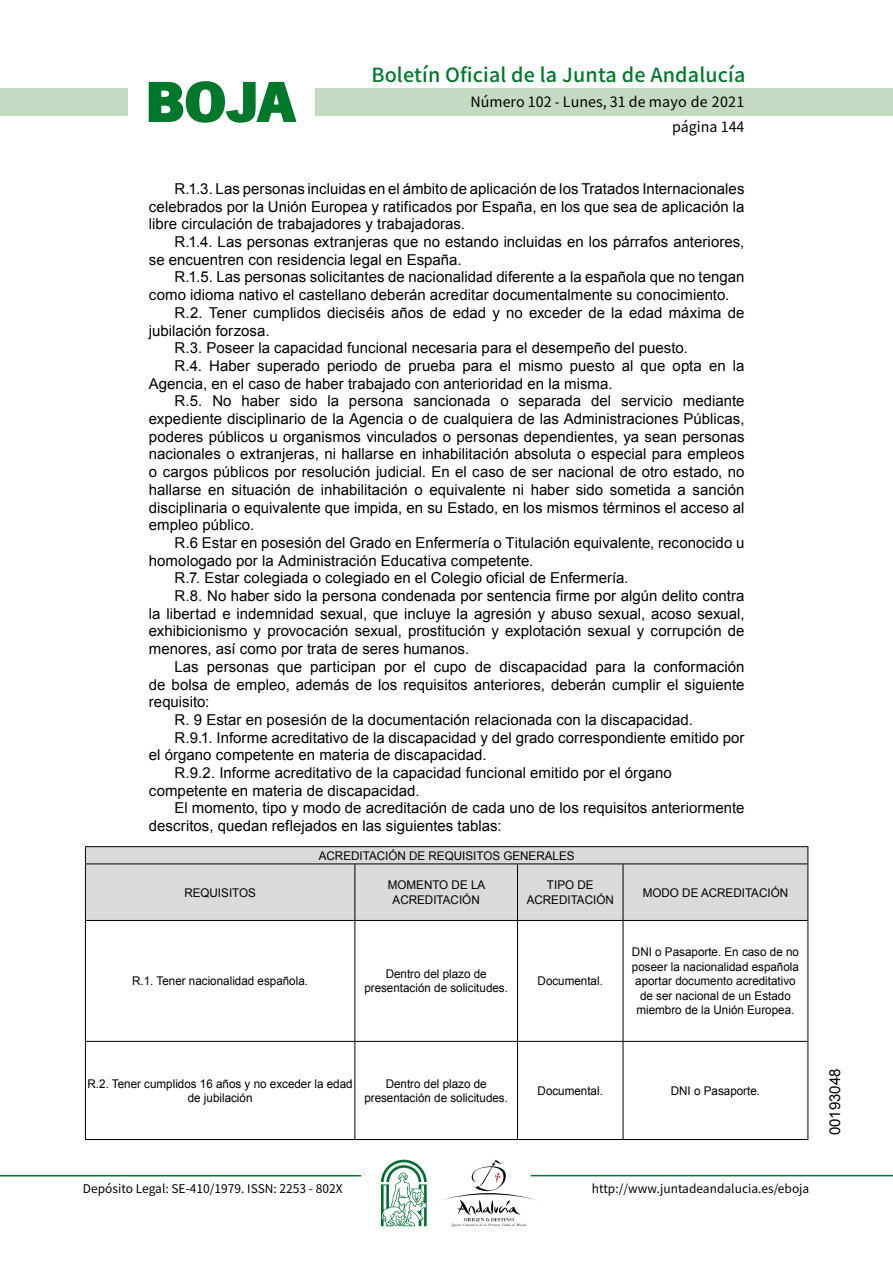
<style>
.page{position:relative;width:893px;height:1263px;background:#fff}
.page>*{position:absolute;margin:0;border:0;box-sizing:border-box;transform-origin:0 0}
.t1{font:700 57.75px "News Got T";color:#00782c;scale:1.14 1}
.t2{font:500 19.5px "Noto Sans HK";letter-spacing:.01em;color:#00782c}
.t3{font:15px/17.7px "Arial";color:#000}
.t4{font:14.25px/24.5px "Noto Sans HK";color:#000;text-align:right}
.t5{font:12px/14.4px "Arial";color:#000;text-align:center}
.t6{font:12px "Noto Sans HK";color:#000}
</style>
<div class="page">
<div style="left:315px;top:88px;width:577px;height:28px;background:#c5dac3"></div>
<div style="left:0;top:88px;width:128px;height:28px;background:#c5dac3"></div>
<hr style="left:0;top:1175px;width:361px;height:2px;background:#00782c">
<hr style="left:531px;top:1175px;width:361px;height:1px;background:#00782c">
<svg style="left:148px;top:81px;width:149px;height:42px"></svg>
<svg style="left:442px;top:1160px;width:100px;height:67px"></svg>
<svg style="left:381px;top:1160px;width:45px;height:66px"></svg>
<div style="left:86px;top:847px;width:721px;height:73px;background:#d9dadb"></div>
<hr style="left:85px;top:846px;width:270px;height:1px;background:#000">
<svg style="left:85px;top:847px;width:1px;height:17px"></svg>
<hr style="left:355px;top:846px;width:162px;height:1px;background:#000">
<hr style="left:517px;top:846px;width:106px;height:1px;background:#000">
<hr style="left:623px;top:846px;width:185px;height:1px;background:#000">
<svg style="left:807px;top:847px;width:1px;height:17px"></svg>
<hr style="left:85px;top:864px;width:270px;height:1px;background:#000">
<hr style="left:85px;top:864px;width:1px;height:56px;background:#000">
<hr style="left:355px;top:864px;width:162px;height:1px;background:#000">
<hr style="left:354px;top:864px;width:1px;height:56px;background:#000">
<hr style="left:517px;top:864px;width:106px;height:1px;background:#000">
<hr style="left:517px;top:864px;width:1px;height:56px;background:#000">
<hr style="left:623px;top:864px;width:185px;height:1px;background:#000">
<hr style="left:622px;top:864px;width:1px;height:56px;background:#000">
<hr style="left:807px;top:864px;width:1px;height:56px;background:#000">
<hr style="left:85px;top:920px;width:270px;height:1px;background:#000">
<hr style="left:85px;top:921px;width:1px;height:120px;background:#000">
<hr style="left:355px;top:920px;width:162px;height:1px;background:#000">
<hr style="left:354px;top:921px;width:1px;height:120px;background:#000">
<hr style="left:517px;top:920px;width:106px;height:1px;background:#000">
<hr style="left:517px;top:921px;width:1px;height:120px;background:#000">
<hr style="left:623px;top:920px;width:185px;height:1px;background:#000">
<hr style="left:622px;top:921px;width:1px;height:120px;background:#000">
<hr style="left:807px;top:921px;width:1px;height:120px;background:#000">
<hr style="left:85px;top:1041px;width:270px;height:1px;background:#000">
<hr style="left:85px;top:1042px;width:1px;height:97px;background:#000">
<hr style="left:355px;top:1041px;width:162px;height:1px;background:#000">
<hr style="left:354px;top:1042px;width:1px;height:97px;background:#000">
<hr style="left:517px;top:1041px;width:106px;height:1px;background:#000">
<hr style="left:517px;top:1042px;width:1px;height:97px;background:#000">
<hr style="left:623px;top:1041px;width:185px;height:1px;background:#000">
<hr style="left:622px;top:1042px;width:1px;height:97px;background:#000">
<hr style="left:807px;top:1042px;width:1px;height:97px;background:#000">
<hr style="left:85px;top:1139px;width:270px;height:1px;background:#000">
<hr style="left:355px;top:1139px;width:162px;height:1px;background:#000">
<hr style="left:517px;top:1139px;width:106px;height:1px;background:#000">
<hr style="left:623px;top:1139px;width:185px;height:1px;background:#000">
<h1 class="t1" style="left:145px;top:68px;width:133px">BOJA</h1>
<h2 class="t2" style="left:371px;top:64px;width:375px">Boletín Oficial de la Junta de Andalucía</h2>
<p class="t4" style="left:470px;top:90px;width:275px">Número 102 - Lunes, 31 de mayo de 2021 página 144</p>
<p class="t3" style="left:149px;top:180px;width:597px;text-align:justify;text-indent:26px">R.1.3. Las personas incluidas en el ámbito de aplicación de los Tratados Internacionales celebrados por la Unión Europea y ratificados por España, en los que sea de aplicación la libre circulación de trabajadores y trabajadoras.</p>
<p class="t3" style="left:149px;top:233px;width:597px;text-indent:26px">R.1.4. Las personas extranjeras que no estando incluidas en los párrafos anteriores, se encuentren con residencia legal en España.</p>
<p class="t3" style="left:149px;top:268px;width:597px;text-indent:26px">R.1.5. Las personas solicitantes de nacionalidad diferente a la española que no tengan como idioma nativo el castellano deberán acreditar documentalmente su conocimiento.</p>
<p class="t3" style="left:174px;top:304px;width:571px">R.2. Tener cumplidos dieciséis años de edad y no exceder de la edad máxima de</p>
<p class="t3" style="left:149px;top:322px;width:122px">jubilación forzosa.</p>
<p class="t3" style="left:174px;top:339px;width:515px">R.3. Poseer la capacidad funcional necesaria para el desempeño del puesto.</p>
<p class="t3" style="left:174px;top:357px;width:571px">R.4. Haber superado periodo de prueba para el mismo puesto al que opta en la</p>
<p class="t3" style="left:149px;top:375px;width:465px">Agencia, en el caso de haber trabajado con anterioridad en la misma.</p>
<p class="t3" style="left:174px;top:392px;width:571px">R.5. No haber sido la persona sancionada o separada del servicio mediante</p>
<p class="t3" style="left:149px;top:410px;width:597px">expediente disciplinario de la Agencia o de cualquiera de las Administraciones Públicas,</p>
<p class="t3" style="left:149px;top:428px;width:597px">poderes públicos u organismos vinculados o personas dependientes, ya sean personas</p>
<p class="t3" style="left:149px;top:445px;width:597px">nacionales o extranjeras, ni hallarse en inhabilitación absoluta o especial para empleos</p>
<p class="t3" style="left:149px;top:463px;width:597px">o cargos públicos por resolución judicial. En el caso de ser nacional de otro estado, no</p>
<p class="t3" style="left:149px;top:481px;width:597px">hallarse en situación de inhabilitación o equivalente ni haber sido sometida a sanción</p>
<p class="t3" style="left:149px;top:499px;width:597px">disciplinaria o equivalente que impida, en su Estado, en los mismos términos el acceso al</p>
<p class="t3" style="left:149px;top:516px;width:107px">empleo público.</p>
<p class="t3" style="left:174px;top:534px;width:571px">R.6 Estar en posesión del Grado en Enfermería o Titulación equivalente, reconocido u</p>
<p class="t3" style="left:149px;top:552px;width:386px">homologado por la Administración Educativa competente.</p>
<p class="t3" style="left:174px;top:569px;width:455px">R.7. Estar colegiada o colegiado en el Colegio oficial de Enfermería.</p>
<p class="t3" style="left:174px;top:587px;width:571px">R.8. No haber sido la persona condenada por sentencia firme por algún delito contra</p>
<p class="t3" style="left:149px;top:605px;width:597px">la libertad e indemnidad sexual, que incluye la agresión y abuso sexual, acoso sexual,</p>
<p class="t3" style="left:149px;top:622px;width:597px">exhibicionismo y provocación sexual, prostitución y explotación sexual y corrupción de</p>
<p class="t3" style="left:149px;top:640px;width:322px">menores, así como por trata de seres humanos.</p>
<p class="t3" style="left:174px;top:658px;width:571px">Las personas que participan por el cupo de discapacidad para la conformación</p>
<p class="t3" style="left:149px;top:676px;width:597px">de bolsa de empleo, además de los requisitos anteriores, deberán cumplir el siguiente</p>
<p class="t3" style="left:149px;top:693px;width:62px">requisito:</p>
<p class="t3" style="left:174px;top:711px;width:520px">R. 9 Estar en posesión de la documentación relacionada con la discapacidad.</p>
<p class="t3" style="left:174px;top:729px;width:571px">R.9.1. Informe acreditativo de la discapacidad y del grado correspondiente emitido por</p>
<p class="t3" style="left:149px;top:746px;width:339px">el órgano competente en materia de discapacidad.</p>
<p class="t3" style="left:174px;top:764px;width:499px">R.9.2. Informe acreditativo de la capacidad funcional emitido por el órgano</p>
<p class="t3" style="left:149px;top:782px;width:272px">competente en materia de discapacidad.</p>
<p class="t3" style="left:174px;top:799px;width:571px">El momento, tipo y modo de acreditación de cada uno de los requisitos anteriormente</p>
<p class="t3" style="left:149px;top:817px;width:354px">descritos, quedan reflejados en las siguientes tablas:</p>
<p class="t5" style="left:319px;top:848px;width:257px">ACREDITACIÓN DE REQUISITOS GENERALES</p>
<p class="t5" style="left:184px;top:885px;width:73px">REQUISITOS</p>
<p class="t5" style="left:388px;top:878px;width:99px">MOMENTO DE LA<br>ACREDITACIÓN</p>
<p class="t5" style="left:526px;top:878px;width:89px">TIPO DE<br>ACREDITACIÓN</p>
<p class="t5" style="left:642px;top:885px;width:147px">MODO DE ACREDITACIÓN</p>
<p class="t5" style="left:132px;top:974px;width:177px">R.1. Tener nacionalidad española.</p>
<p class="t5" style="left:364px;top:967px;width:145px">Dentro del plazo de presentación de solicitudes.</p>
<p class="t5" style="left:537px;top:974px;width:67px">Documental.</p>
<p class="t5" style="left:632px;top:945px;width:168px">DNI o Pasaporte. En caso de no poseer la nacionalidad española aportar documento acreditativo de ser nacional de un Estado miembro de la Unión Europea.</p>
<p class="t5" style="left:88px;top:1076px;width:267px">R.2. Tener cumplidos 16 años y no exceder la edad de jubilación</p>
<p class="t5" style="left:364px;top:1076px;width:145px">Dentro del plazo de presentación de solicitudes.</p>
<p class="t5" style="left:537px;top:1084px;width:67px">Documental.</p>
<p class="t5" style="left:670px;top:1084px;width:91px">DNI o Pasaporte.</p>
<p class="t6" style="left:83px;top:1181px;width:261px">Depósito Legal: SE-410/1979. ISSN: 2253 - 802X</p>
<p class="t6" style="left:592px;top:1181px;width:219px">http://www.juntadeandalucia.es/eboja</p>
<p class="t3" style="left:826px;top:1135px;width:68px;rotate:-90deg">00193048</p>
</div>
